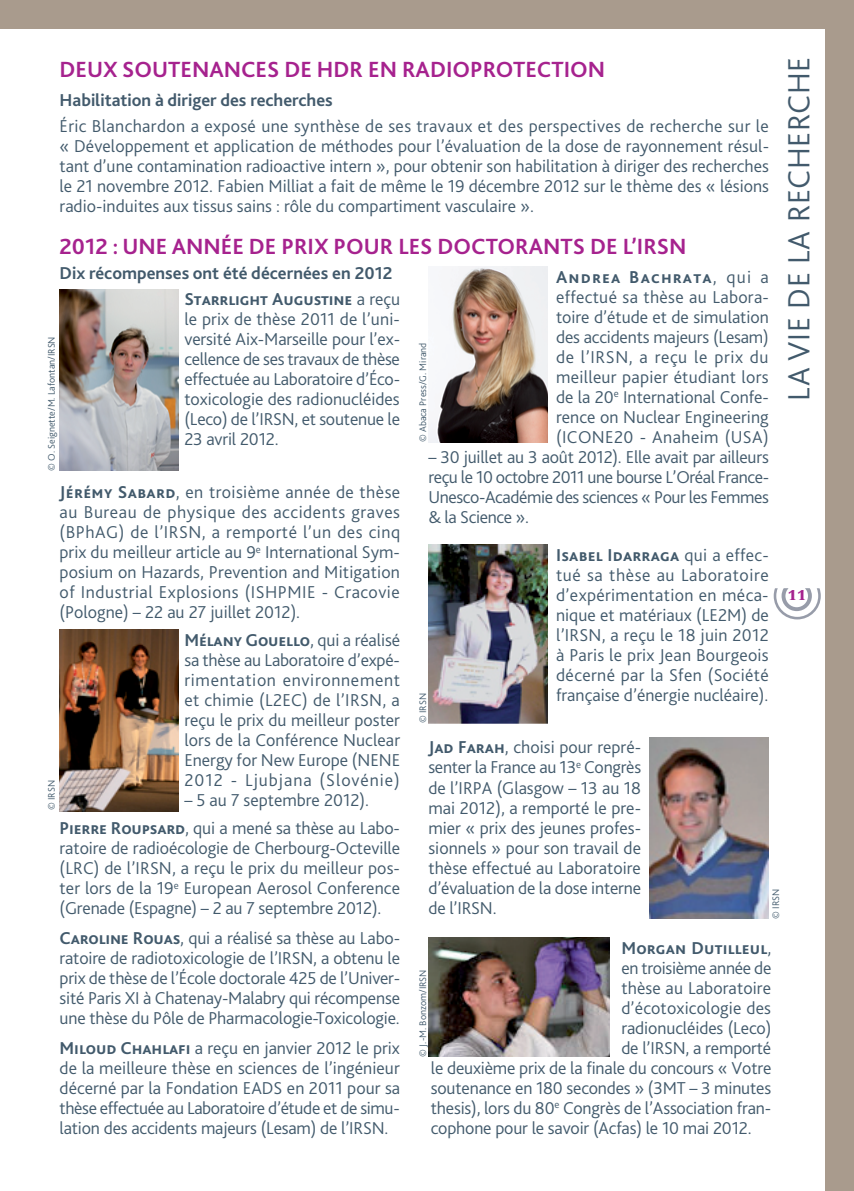
<style>
.page{position:relative;width:854px;height:1191px;background:#fff}
.page>*{position:absolute;margin:0;border:0;box-sizing:border-box;transform-origin:0 0}
.t1{font:300 32px "Bliss 2";letter-spacing:.02em;color:#425a6c}
.t2{font:700 23px "Bliss 2";letter-spacing:.04em;color:#a6228e}
.t3{font:700 23px "Bliss 2";letter-spacing:.1em;color:#a6228e}
.t4{font:300 18px/20px "Bliss 2";letter-spacing:-.01em;color:#425a6c;text-align:justify}
.t5{font:700 18px/26px "Bliss 2";color:#425a6c}
.t6{font:300 18px "Bliss 2";letter-spacing:.01em;color:#425a6c}
.t7{font:900 14px "Versailles LT Std";color:#a6228e}
.t8{font:300 10px "Bliss 2";color:#425a6c}
.s1{font-weight:300}
.s2{font-weight:700}
</style>
<div class="page">
<div style="left:825px;top:0;width:28px;height:1191px;background:#a99b8d"></div>
<svg style="left:773px;top:588px;width:47px;height:31px"></svg>
<img style="left:60px;top:629px;width:119px;height:182px">
<img style="left:60px;top:289px;width:119px;height:182px">
<img style="left:428px;top:266px;width:119px;height:176px">
<img style="left:428px;top:544px;width:119px;height:180px">
<img style="left:649px;top:737px;width:119px;height:181px">
<img style="left:428px;top:937px;width:181px;height:119px">
<div style="left:0;top:0;width:853px;height:28px;background:#a99b8d"></div>
<p class="t3" style="left:60px;top:55px;width:273px">Deux soutenances de HDR</p>
<p class="t3" style="left:368px;top:55px;width:238px">en radioprotection</p>
<p class="t5" style="left:60px;top:86px;width:275px">H abilitation à diriger des recherches</p>
<p class="t4" style="left:60px;top:115px;width:710px">Éric Blanchardon a exposé une synthèse de ses travaux et des perspectives de recherche sur le « Développement et application de méthodes pour l’évaluation de la dose de rayonnement résul&shy;tant d’une contamination radioactive intern », pour obtenir son habilitation à diriger des recherches le 21 novembre 2012. Fabien Milliat a fait de même le 19 décembre 2012 sur le thème des « lésions radio-induites aux tissus sains : rôle du compartiment vasculaire ».</p>
<p class="t2" style="left:60px;top:232px;width:624px">2012 : une année de prix pour les doctorants de l’IRSN</p>
<p class="t5" style="left:184px;top:260px;width:217px;text-indent:-125px">Dix récompenses ont été décernées en 2012<br>Starrlight Augustine <span class="s1">a reçu</span></p>
<p class="t4" style="left:184px;top:309px;width:217px">le prix de thèse 2011 de l’uni&shy;versité Aix-Marseille pour l’ex&shy;cellence de ses travaux de thèse effectuée au Laboratoire d’Éco&shy;toxicologie des radionucléides (Leco) de l’IRSN, et soutenue le 23 avril 2012.</p>
<p class="t4" style="left:556px;top:266px;width:214px"><span class="s2">Andrea Bachrata</span>, qui a effectué sa thèse au Labora&shy;toire d’étude et de simulation des accidents majeurs (Lesam) de l’IRSN, a reçu le prix du meilleur papier étudiant lors de la 20<sup>e</sup> International Confe&shy;rence on Nuclear Engineering (ICONE20 - Anaheim (USA)</p>
<p class="t4" style="left:428px;top:446px;width:342px">– 30 juillet au 3 août 2012). Elle avait par ailleurs reçu le 10 octobre 2011 une bourse L’Oréal France-Unesco-Académie des sciences « Pour les Femmes &amp; la Science ».</p>
<p class="t8" style="left:45px;top:471px;width:136px;rotate:-90deg">© O. Seignette/M. Lafontan/IRSN</p>
<p class="t8" style="left:416px;top:442px;width:101px;rotate:-90deg">© Abaca Press/G. Mirand</p>
<p class="t4" style="left:60px;top:482px;width:342px"><span class="s2">Jérémy Sabard</span>, en troisième année de thèse au Bureau de physique des accidents graves (BPhAG) de l’IRSN, a remporté l’un des cinq prix du meilleur article au 9<sup>e</sup> International Sym&shy;posium on H azards, Prevention and Mitigation of Industrial Explosions (ISH PMIE - Cracovie (Pologne) – 22 au 27 juillet 2012).</p>
<p class="t4" style="left:556px;top:544px;width:214px"><span class="s2">I sabel I darraga</span> qui a effec&shy;tué sa thèse au Laboratoire d’expérimentation en méca&shy;nique et matériaux (LE2M) de l’IRSN, a reçu le 18 juin 2012 à Paris le prix Jean Bourgeois décerné par la Sfen (Société française d’énergie nucléaire).</p>
<p class="t4" style="left:428px;top:737px;width:214px"><span class="s2">Jad Farah</span>, choisi pour repré&shy;senter la France au 13<sup>e</sup> Congrès de l’IRPA (Glasgow – 13 au 18 mai 2012), a remporté le pre&shy;mier « prix des jeunes profes&shy;sionnels » pour son travail de thèse effectué au Laboratoire d’évaluation de la dose interne de l’IRSN.</p>
<p class="t5" style="left:621px;top:934px;width:151px">Morgan Dutilleul<span class="s1">,</span></p>
<p class="t4" style="left:621px;top:957px;width:151px">en troisième année de</p>
<p class="t4" style="left:621px;top:977px;width:151px">thèse au Laboratoire</p>
<p class="t6" style="left:621px;top:996px;width:151px">d’écotoxicologie des</p>
<p class="t4" style="left:621px;top:1017px;width:151px">radionucléides (Leco)</p>
<p class="t4" style="left:621px;top:1037px;width:151px">de l’IRSN, a remporté</p>
<p class="t4" style="left:430px;top:1057px;width:342px">le deuxième prix de la finale du concours « Votre</p>
<p class="t4" style="left:430px;top:1077px;width:342px">soutenance en 180 secondes » (3MT – 3 minutes</p>
<p class="t4" style="left:430px;top:1097px;width:342px">thesis), lors du 80<sup>e</sup> Congrès de l’Association fran-</p>
<p class="t4" style="left:430px;top:1117px;width:322px">cophone pour le savoir (Acfas) le 10 mai 2012.</p>
<p class="t4" style="left:184px;top:629px;width:217px"><span class="s2">Mélany Gouello</span>, qui a réalisé sa thèse au Laboratoire d’expé&shy;rimentation environnement et chimie (L2EC) de l’IRSN, a reçu le prix du meilleur poster lors de la Conférence Nuclear Energy for New Europe (NENE 2012 - Ljubjana (Slovénie)</p>
<p class="t4" style="left:184px;top:789px;width:186px">– 5 au 7 septembre 2012).</p>
<p class="t8" style="left:416px;top:723px;width:32px;rotate:-90deg">© IRSN</p>
<p class="t8" style="left:45px;top:810px;width:32px;rotate:-90deg">© IRSN</p>
<p class="t4" style="left:60px;top:818px;width:342px"><span class="s2">Pierre Roupsard</span>, qui a mené sa thèse au Labo&shy;ratoire de radioécologie de Cherbourg-Octeville (LRC) de l’IRSN, a reçu le prix du meilleur pos&shy;ter lors de la 19<sup>e</sup> European Aerosol Conference (Grenade (Espagne) – 2 au 7 septembre 2012).</p>
<p class="t4" style="left:60px;top:927px;width:342px"><span class="s2">Caroline Rouas</span>, qui a réalisé sa thèse au Labo&shy;ratoire de radiotoxicologie de l’IRSN, a obtenu le prix de thèse de l’École doctorale 425 de l’Univer&shy;sité Paris XI à Chatenay-Malabry qui récompense une thèse du Pôle de Pharmacologie-Toxicologie.</p>
<p class="t4" style="left:60px;top:1037px;width:342px"><span class="s2">Miloud Chahlafi</span> a reçu en janvier 2012 le prix de la meilleure thèse en sciences de l’ingénieur décerné par la Fondation EADS en 2011 pour sa thèse effectuée au Laboratoire d’étude et de simu&shy;lation des accidents majeurs (Lesam) de l’IRSN.</p>
<p class="t8" style="left:769px;top:919px;width:32px;rotate:-90deg">© IRSN</p>
<p class="t8" style="left:416px;top:1056px;width:89px;rotate:-90deg">© J.-M. Bonzom/IRSN</p>
<h1 class="t1" style="left:778px;top:400px;width:341px;rotate:-90deg">La vie de la recherche</h1>
<p class="t7" style="left:787px;top:587px;width:20px">11</p>
</div>
